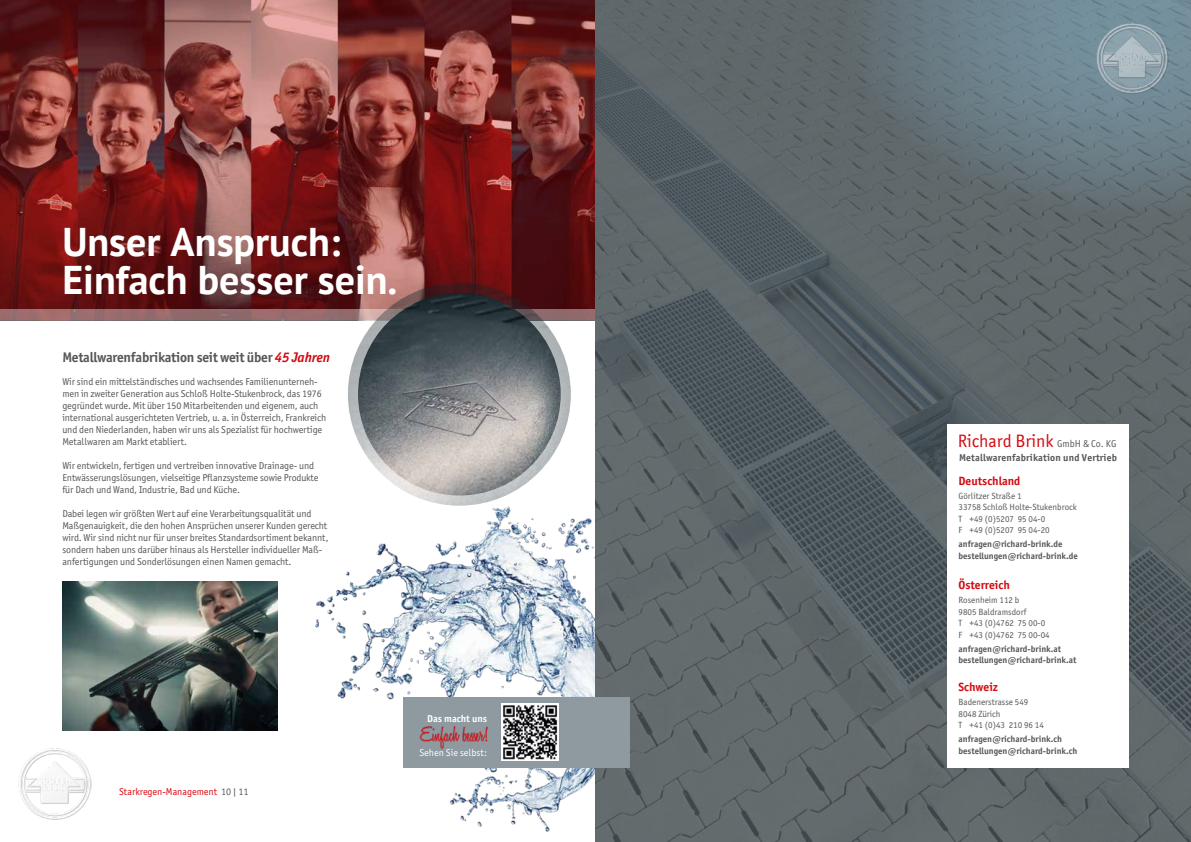
<style>
.page{position:relative;width:1191px;height:842px;background:#fff}
.page>*{position:absolute;margin:0;border:0;box-sizing:border-box;transform-origin:0 0}
.t1{font:700 40px/38px "PT Sans";color:#fff}
.t2{font:18px "Officina Sans ITC Pro";color:#d20a11}
.t3{font:700 14px "Officina Sans ITC Pro";letter-spacing:-.02em;color:#575756}
.t4{font:700 12px "Officina Sans ITC Pro";color:#d20a11}
.t5{font:10px/12px "Officina Sans ITC Pro";letter-spacing:-.01em;color:#575756}
.t6{font:700 10px "Officina Sans ITC Pro";letter-spacing:.02em;color:#575756}
.t7{font:10px "Officina Sans ITC Pro";color:#db0812}
.t8{font:10px "Officina Sans ITC Pro";color:#fff}
.t9{font:700 10px "Officina Sans ITC Pro";color:#fff}
.t10{font:9px/11.4px "Officina Sans ITC Pro";color:#575756}
.t11{font:700 9px/11.3px "Officina Sans ITC Pro";color:#575756}
.s1{font-style:italic;color:#d20a11}
.s2{color:#575756}
.s3{font-size:10px;color:#575756}
</style>
<div class="page">
<svg style="left:0;top:0;width:595px;height:309px;background:#7a302e"></svg>
<svg style="left:0;top:309px;width:595px;height:11px;background:#996e6f"></svg>
<img style="left:315px;top:506px;width:280px;height:326px">
<img style="left:62px;top:581px;width:216px;height:150px">
<img style="left:348px;top:283px;width:223px;height:223px;border-radius:111px">
<img style="left:358px;top:293px;width:203px;height:202px;border-radius:101px">
<img style="left:595px;top:0;width:596px;height:842px">
<div style="left:947px;top:424px;width:181px;height:344px;background:#fff"></div>
<div style="left:403px;top:697px;width:226px;height:71px;background:#8e99a0"></div>
<img style="left:419px;top:726px;width:69px;height:23px">
<img style="left:501px;top:704px;width:57px;height:57px">
<img style="left:19px;top:748px;width:72px;height:72px">
<img style="left:1096px;top:22px;width:72px;height:73px">
<h1 class="t1" style="left:62px;top:222px;width:336px">Unser Anspruch:<br>Einfach besser sein.</h1>
<h3 class="t3" style="left:62px;top:349px;width:269px">Metallwarenfabrikation seit weit über <span class="s1">45 Jahren</span></h3>
<p class="t5" style="left:62px;top:376px;width:265px">Wir sind ein mittelständisches und wachsendes Familienunterneh&shy;men in zweiter Generation aus Schloß Holte-Stukenbrock, das 1976 gegründet wurde. Mit über 150 Mitarbeitenden und eigenem, auch international ausgerichteten Vertrieb, u. a. in Österreich, Frankreich und den Niederlanden, haben wir uns als Spezialist für hochwertige Metallwaren am Markt etabliert.</p>
<p class="t5" style="left:62px;top:460px;width:257px">Wir entwickeln, fertigen und vertreiben innovative Drainage- und<br>Entwässerungslösungen, vielseitige Pflanzsysteme sowie Produkte für Dach und Wand, Industrie, Bad und Küche.</p>
<p class="t5" style="left:62px;top:508px;width:268px">Dabei legen wir größten Wert auf eine Verarbeitungsqualität und Maßgenauigkeit, die den hohen Ansprüchen unserer Kunden gerecht wird. Wir sind nicht nur für unser breites Standardsortiment bekannt, sondern haben uns darüber hinaus als Hersteller individueller Maß&shy;anfertigungen und Sonderlösungen einen Namen gemacht.</p>
<p class="t7" style="left:119px;top:786px;width:131px">Starkregen-Management <span class="s2">10 | 11</span></p>
<p class="t9" style="left:427px;top:712px;width:61px">Das macht uns</p>
<p class="t8" style="left:419px;top:746px;width:69px">Sehen Sie selbst:</p>
<h2 class="t2" style="left:957px;top:431px;width:160px">Richard Brink <span class="s3">GmbH &amp; Co. KG</span></h2>
<p class="t6" style="left:959px;top:452px;width:159px">Metallwarenfabrikation und Vertrieb</p>
<p class="t4" style="left:958px;top:473px;width:64px">Deutschland</p>
<p class="t10" style="left:958px;top:490px;width:120px">Görlitzer Straße 1<br>33758 Schloß Holte-Stukenbrock<br>T +49 (0)5207 95 04-0<br>F +49 (0)5207 95 04-20</p>
<p class="t11" style="left:958px;top:538px;width:121px">anfragen@richard-brink.de bestellungen@richard-brink.de</p>
<p class="t4" style="left:958px;top:578px;width:53px">Österreich</p>
<p class="t10" style="left:958px;top:595px;width:93px">Rosenheim 112 b<br>9805 Baldramsdorf<br>T +43 (0)4762 75 00-0<br>F +43 (0)4762 75 00-04</p>
<p class="t11" style="left:958px;top:643px;width:119px">anfragen@richard-brink.at bestellungen@richard-brink.at</p>
<p class="t4" style="left:958px;top:680px;width:41px">Schweiz</p>
<p class="t10" style="left:958px;top:696px;width:87px">Badenerstrasse 549<br>8048 Zürich<br>T +41 (0)43 210 96 14</p>
<p class="t11" style="left:958px;top:733px;width:120px">anfragen@richard-brink.ch bestellungen@richard-brink.ch</p>
</div>
